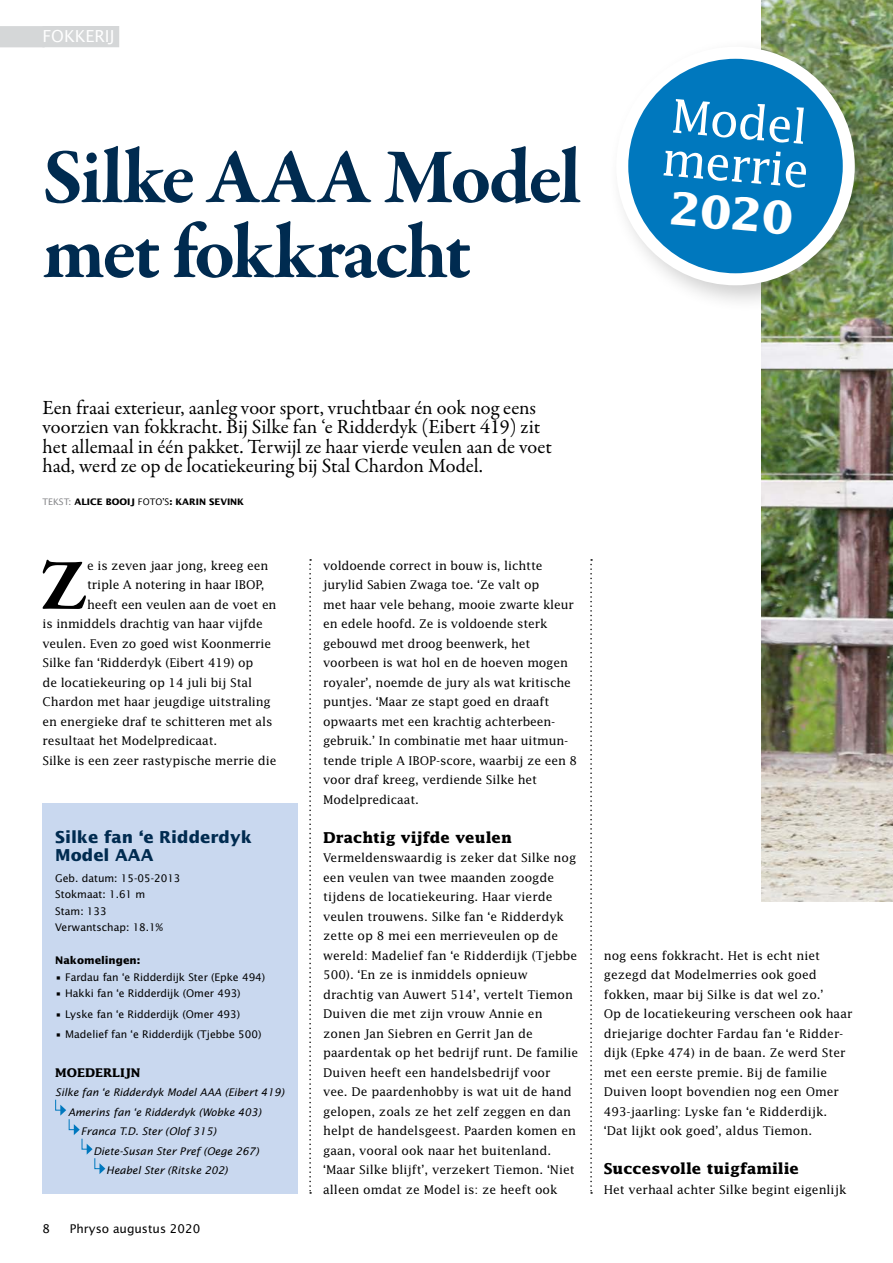
<style>
.page{position:relative;width:893px;height:1263px;background:#fff}
.page>*{position:absolute;margin:0;border:0;box-sizing:border-box;transform-origin:0 0}
.t1{font:700 79.5px/75px "Garamond Premr Pro";letter-spacing:-.035em;color:#002b50}
.t2{font:700 73.65px "Garamond Premr Pro";color:#000}
.t3{font:46.5px/43.5px "Lucida Std";color:#fff}
.t4{font:700 45px "Lucida Std";color:#fff}
.t5{font:20.25px/19.5px "Garamond Premr Pro";color:#000}
.t6{font:700 16.5px/18px "Lucida Sans Std";color:#002b50}
.t7{font:16.5px "Lucida Sans Std";letter-spacing:-.005em;color:#fff}
.t8{font:700 15px "Lucida Std";color:#000}
.t9{font:12px/19.5px "Lucida Std";color:#000}
.t10{font:12px "Lucida Sans Std";color:#000}
.t11{font:700 12px "Lucida Std";color:#000}
.t12{font:10.5px/16.5px "Lucida Sans Std";letter-spacing:-.005em;color:#000}
.t13{font:italic 10.5px "Lucida Sans Std";letter-spacing:-.005em;color:#000}
.t14{font:700 10.5px "Lucida Sans Std";letter-spacing:-.005em;color:#000}
.t15{font:700 9px "Lucida Sans Std";color:#000}
.s1{font-weight:400;color:#808184}
.s2{font-weight:400}
</style>
<div class="page">
<div style="left:43px;top:804px;width:255px;height:390px;background:#c9d8ef"></div>
<img style="left:761px;top:0;width:132px;height:901px">
<svg style="left:590px;top:559px;width:2px;height:635px"></svg>
<svg style="left:309px;top:559px;width:2px;height:635px"></svg>
<div style="left:607px;top:37px;width:275px;height:276px;background:#000;opacity:.2"></div>
<div style="left:622px;top:53px;width:227px;height:226px;background:#0078be;border-radius:50%"></div>
<div style="left:616px;top:47px;width:239px;height:238px;border:12px solid #fff;border-radius:50%"></div>
<div style="left:0;top:26px;width:45px;height:21px;background:#d5d7d8"></div>
<div style="left:43px;top:26px;width:76px;height:21px;background:#d5d7d8"></div>
<svg style="left:55px;top:1099px;width:50px;height:75px"></svg>
<h3 class="t7" style="left:43px;top:27px;width:74px">FOKKERIJ</h3>
<h1 class="t1" style="left:43px;top:140px;width:540px">Silke AAA Model met fokkracht</h1>
<h3 class="t3" style="left:668px;top:92px;width:150px;rotate:5deg">Model merrie</h3>
<h3 class="t4" style="left:672px;top:181px;width:125px;rotate:5deg">2020</h3>
<p class="t5" style="left:43px;top:398px;width:511px">Een fraai exterieur, aanleg voor sport, vruchtbaar én ook nog eens voorzien van fokkracht. Bij Silke fan ‘e Ridderdyk (Eibert 419) zit het allemaal in één pakket. Terwijl ze haar vierde veulen aan de voet had, werd ze op de locatiekeuring bij Stal Chardon Model.</p>
<p class="t15" style="left:43px;top:497px;width:203px"><span class="s1">TEKST:</span> ALICE BOOIJ <span class="s2">FOTO’S</span>: KARIN SEVINK</p>
<h2 class="t2" style="left:40px;top:540px;width:48px">Z</h2>
<p class="t9" style="left:87px;top:555px;width:183px">e is zeven jaar jong, kreeg een</p>
<p class="t9" style="left:87px;top:575px;width:179px">triple A notering in haar IBOP,</p>
<p class="t9" style="left:87px;top:594px;width:191px">heeft een veulen aan de voet en</p>
<p class="t9" style="left:43px;top:614px;width:222px">is inmiddels drachtig van haar vijfde</p>
<p class="t9" style="left:43px;top:633px;width:230px">veulen. Even zo goed wist Koonmerrie</p>
<p class="t9" style="left:43px;top:653px;width:212px">Silke fan ‘Ridderdyk (Eibert 419) op</p>
<p class="t9" style="left:43px;top:672px;width:211px">de locatiekeuring op 14 juli bij Stal</p>
<p class="t9" style="left:43px;top:692px;width:230px">Chardon met haar jeugdige uitstraling</p>
<p class="t9" style="left:43px;top:711px;width:231px">en energieke draf te schitteren met als</p>
<p class="t9" style="left:43px;top:731px;width:176px">resultaat het Modelpredicaat.</p>
<p class="t9" style="left:43px;top:750px;width:235px">Silke is een zeer rastypische merrie die</p>
<h3 class="t6" style="left:55px;top:828px;width:198px">Silke fan ‘e Ridderdyk<br>Model AAA</h3>
<p class="t12" style="left:55px;top:870px;width:127px">Geb. datum: 15-05-2013<br>Stokmaat: 1.61 m<br>Stam: 133<br>Verwantschap: 18.1%</p>
<p class="t14" style="left:55px;top:954px;width:87px">Nakomelingen:</p>
<p class="t12" style="left:55px;top:969px;width:212px">• Fardau fan ‘e Ridderdijk Ster (Epke 494)</p>
<p class="t12" style="left:55px;top:985px;width:187px">• Hakki fan ‘e Ridderdijk (Omer 493)</p>
<p class="t12" style="left:55px;top:1006px;width:186px">• Lyske fan ‘e Ridderdijk (Omer 493)</p>
<p class="t12" style="left:55px;top:1026px;width:208px">• Madelief fan ‘e Ridderdijk (Tjebbe 500)</p>
<p class="t11" style="left:55px;top:1065px;width:87px">MOEDERLIJN</p>
<p class="t13" style="left:55px;top:1086px;width:230px">Silke fan ‘e Ridderdyk Model AAA (Eibert 419)</p>
<p class="t13" style="left:68px;top:1106px;width:195px">Amerins fan ‘e Ridderdyk (Wobke 403)</p>
<p class="t13" style="left:81px;top:1125px;width:137px">Franca T.D. Ster (Olof 315)</p>
<p class="t13" style="left:94px;top:1145px;width:167px">Diete-Susan Ster Pref (Oege 267)</p>
<p class="t13" style="left:106px;top:1164px;width:123px">Heabel Ster (Ritske 202)</p>
<p class="t10" style="left:43px;top:1221px;width:9px">8</p>
<p class="t10" style="left:70px;top:1221px;width:132px">Phryso augustus 2020</p>
<p class="t9" style="left:323px;top:555px;width:255px">voldoende correct in bouw is, lichtte jurylid Sabien Zwaga toe. ‘Ze valt op<br>met haar vele behang, mooie zwarte kleur en edele hoofd. Ze is voldoende sterk gebouwd met droog beenwerk, het voorbeen is wat hol en de hoeven mogen royaler’, noemde de jury als wat kritische puntjes. ‘Maar ze stapt goed en draaft opwaarts met een krachtig achterbeen&shy;gebruik.’ In combinatie met haar uitmun&shy;tende triple A IBOP-score, waarbij ze een 8 voor draf kreeg, verdiende Silke het Modelpredicaat.</p>
<p class="t8" style="left:323px;top:828px;width:190px">Drachtig vijfde veulen</p>
<p class="t9" style="left:323px;top:848px;width:257px">Vermeldenswaardig is zeker dat Silke nog een veulen van twee maanden zoogde tijdens de locatiekeuring. Haar vierde veulen trouwens. Silke fan ‘e Ridderdyk zette op 8 mei een merrieveulen op de wereld: Madelief fan ‘e Ridderdijk (Tjebbe 500). ‘En ze is inmiddels opnieuw drachtig van Auwert 514’, vertelt Tiemon Duiven die met zijn vrouw Annie en zonen Jan Siebren en Gerrit Jan de paardentak op het bedrijf runt. De familie Duiven heeft een handelsbedrijf voor<br>vee. De paardenhobby is wat uit de hand gelopen, zoals ze het zelf zeggen en dan helpt de handelsgeest. Paarden komen en gaan, vooral ook naar het buitenland. ‘Maar Silke blijft’, verzekert Tiemon. ‘Niet alleen omdat ze Model is: ze heeft ook</p>
<p class="t9" style="left:604px;top:945px;width:250px">nog eens fokkracht. Het is echt niet gezegd dat Modelmerries ook goed fokken, maar bij Silke is dat wel zo.’<br>Op de locatiekeuring verscheen ook haar driejarige dochter Fardau fan ‘e Ridder&shy;dijk (Epke 474) in de baan. Ze werd Ster met een eerste premie. Bij de familie Duiven loopt bovendien nog een Omer 493-jaarling: Lyske fan ‘e Ridderdijk. ‘Dat lijkt ook goed’, aldus Tiemon.</p>
<p class="t8" style="left:604px;top:1160px;width:197px">Succesvolle tuigfamilie</p>
<p class="t9" style="left:604px;top:1179px;width:244px">Het verhaal achter Silke begint eigenlijk</p>
</div>
